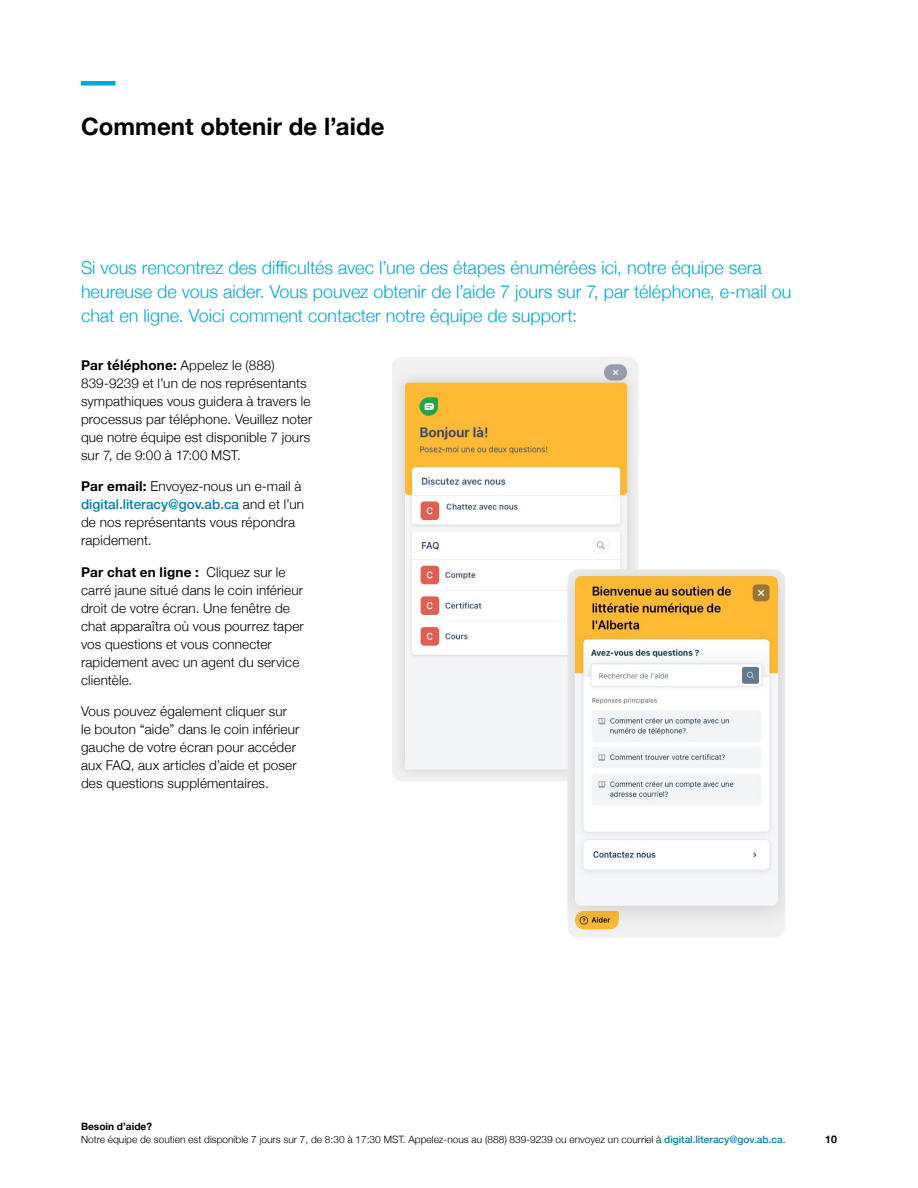
<style>
.page{position:relative;width:918px;height:1188px;background:#fff}
.page>*{position:absolute;margin:0;border:0;box-sizing:border-box;transform-origin:0 0}
.t1{font:700 24px "Helvetica Neue";letter-spacing:.005em;color:#000}
.t2{font:300 18px/24px "Helvetica Neue";color:#00aad2}
.t3{font:300 13.5px/18px "Helvetica Neue";letter-spacing:.01em;color:#000}
.t4{font:700 10.5px "Helvetica Neue";color:#000}
.t5{font:300 10.2px/13.5px "Helvetica Neue";color:#000}
.s1{font-weight:700}
.s2{font-weight:500;color:#0081ab}
</style>
<div class="page">
<div style="left:81px;top:81px;width:35px;height:5px;background:#00aad2"></div>
<img style="left:392px;top:357px;width:246px;height:424px">
<img style="left:567px;top:569px;width:218px;height:368px">
<h1 class="t1" style="left:81px;top:108px;width:305px">Comment obtenir de l’aide</h1>
<p class="t2" style="left:81px;top:254px;width:712px">Si vous rencontrez des difficultés avec l’une des étapes énumérées ici, notre équipe sera heureuse de vous aider. Vous pouvez obtenir de l’aide 7 jours sur 7, par téléphone, e-mail ou chat en ligne. Voici comment contacter notre équipe de support:</p>
<p class="t3" style="left:81px;top:355px;width:233px"><span class="s1">Par téléphone:</span> Appelez le (888)<br>839-9239 et l’un de nos représentants sympathiques vous guidera à travers le processus par téléphone. Veuillez noter que notre équipe est disponible 7 jours sur 7, de 9:00 à 17:00 MST.</p>
<p class="t3" style="left:81px;top:477px;width:225px"><span class="s1">Par email:</span> Envoyez-nous un e-mail à <span class="s2">digital.literacy@gov.ab.ca</span> and et l’un de nos représentants vous répondra rapidement.</p>
<p class="t3" style="left:81px;top:562px;width:224px"><span class="s1">Par chat en ligne :</span> Cliquez sur le carré jaune situé dans le coin inférieur droit de votre écran. Une fenêtre de chat apparaîtra où vous pourrez taper vos questions et vous connecter rapidement avec un agent du service clientèle.</p>
<p class="t3" style="left:81px;top:702px;width:220px">Vous pouvez également cliquer sur le bouton “aide” dans le coin inférieur gauche de votre écran pour accéder aux FAQ, aux articles d’aide et poser des questions supplémentaires.</p>
<p class="t5" style="left:81px;top:1119px;width:706px"><span class="s1">Besoin d’aide?<br></span>Notre équipe de soutien est disponible 7 jours sur 7, de 8:30 à 17:30 MST. Appelez-nous au (888) 839-9239 ou envoyez un courriel à <span class="s2">digital.literacy@gov.ab.ca</span>.</p>
<p class="t4" style="left:825px;top:1131px;width:13px">10</p>
</div>
